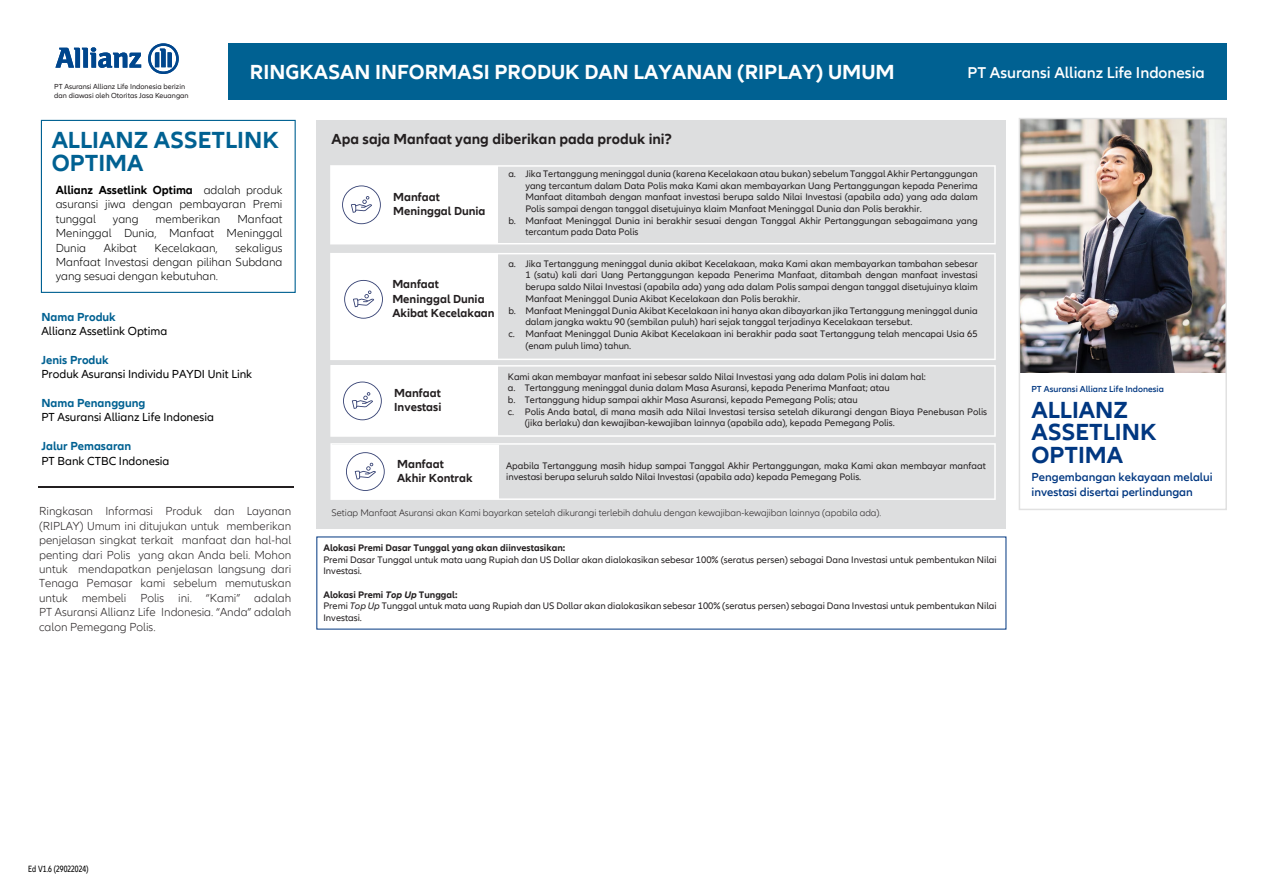
<style>
.page{position:relative;width:1263px;height:893px;background:#fff}
.page>*{position:absolute;margin:0;border:0;box-sizing:border-box;transform-origin:0 0}
.t1{font:700 24px "Allianz Neo";color:#006192}
.t2{font:700 24px/22.5px "Allianz Neo";color:#003781}
.t3{font:700 21px "Allianz Neo";color:#fff}
.t4{font:600 16.2px "Allianz Neo";color:#fff}
.t5{font:700 15px "Allianz Neo";color:#231f20}
.t6{font:300 12px/14.4px "Allianz Neo";color:#231f20;text-align:justify}
.t7{font:300 12px/14.4px "Allianz Neo";color:#000;text-align:justify}
.t8{font:12px "Allianz Neo";color:#000}
.t9{font:700 12px/14.4px "Allianz Neo";color:#231f20}
.t10{font:600 12px/14.4px "Allianz Neo";color:#003781}
.t11{font:700 12px "Allianz Neo";color:#006192}
.t12{font:9.75px/11.7px "Allianz Neo";color:#231f20}
.t13{font:300 9.75px "Allianz Neo";color:#231f20}
.t14{font:700 9.75px "Allianz Neo";color:#231f20}
.t15{font:condensed 9.3px "Allianz Neo";color:#000;scale:.95 1}
.t16{font:600 9px "Allianz Neo";color:#003781}
.t17{font:7.5px/9px "Allianz Neo";color:#231f20}
.s1{font-weight:700}
.s2{font-weight:700;font-style:italic}
.s3{font-style:italic}
</style>
<div class="page">
<div style="left:317px;top:120px;width:689px;height:408px;background:#dddedf"></div>
<div style="left:41px;top:120px;width:255px;height:173px;border:1px solid #006192"></div>
<svg style="left:330px;top:365px;width:666px;height:72px"></svg>
<svg style="left:330px;top:253px;width:666px;height:107px"></svg>
<svg style="left:330px;top:443px;width:666px;height:57px"></svg>
<div style="left:228px;top:43px;width:998px;height:56px;background:#006192"></div>
<svg style="left:55px;top:47px;width:86px;height:21px"></svg>
<svg style="left:148px;top:43px;width:31px;height:31px"></svg>
<svg style="left:330px;top:165px;width:666px;height:79px"></svg>
<svg style="left:342px;top:185px;width:39px;height:39px;background:#e7e9ee"></svg>
<img style="left:38px;top:486px;width:256px;height:2px">
<img style="left:1022px;top:121px;width:202px;height:251px">
<div style="left:1019px;top:118px;width:208px;height:392px;border:2px solid #e1e1e1"></div>
<p class="t17" style="left:54px;top:82px;width:136px">PT Asuransi Allianz Life Indonesia berizin dan diawasi oleh Otoritas Jasa Keuangan</p>
<h2 class="t3" style="left:250px;top:60px;width:646px">RINGKASAN INFORMASI PRODUK DAN LAYANAN (RIPLAY) UMUM</h2>
<h3 class="t4" style="left:967px;top:63px;width:239px">PT Asuransi Allianz Life Indonesia</h3>
<h1 class="t1" style="left:52px;top:126px;width:229px">ALLIANZ ASSETLINK</h1>
<h3 class="t5" style="left:332px;top:131px;width:342px">Apa saja Manfaat yang diberikan pada produk ini?</h3>
<h1 class="t1" style="left:52px;top:149px;width:93px">OPTIMA</h1>
<p class="t12" style="left:508px;top:168px;width:471px">a. Jika Tertanggung meninggal dunia (karena Kecelakaan atau bukan) sebelum Tanggal Akhir Pertanggungan</p>
<p class="t12" style="left:525px;top:180px;width:454px">yang tercantum dalam Data Polis maka Kami akan membayarkan Uang Pertanggungan kepada Penerima</p>
<p class="t12" style="left:525px;top:191px;width:454px">Manfaat ditambah dengan manfaat investasi berupa saldo Nilai Investasi (apabila ada) yang ada dalam</p>
<p class="t12" style="left:525px;top:203px;width:398px">Polis sampai dengan tanggal disetujuinya klaim Manfaat Meninggal Dunia dan Polis berakhir.</p>
<p class="t12" style="left:508px;top:215px;width:471px">b. Manfaat Meninggal Dunia ini berakhir sesuai dengan Tanggal Akhir Pertanggungan sebagaimana yang</p>
<p class="t12" style="left:525px;top:227px;width:115px">tercantum pada Data Polis</p>
<p class="t7" style="left:56px;top:183px;width:228px"><span class="s1">Allianz Assetlink Optima</span> adalah produk asuransi jiwa dengan pembayaran Premi tunggal</p>
<p class="t9" style="left:393px;top:190px;width:94px">Manfaat<br>Meninggal Dunia</p>
<p class="t7" style="left:56px;top:212px;width:228px;text-indent:182px">Manfaat Meninggal Dunia, Manfaat Meninggal Dunia</p>
<p class="t7" style="left:113px;top:212px;width:27px">yang</p>
<p class="t7" style="left:156px;top:212px;width:66px">memberikan</p>
<p class="t7" style="left:56px;top:241px;width:228px;text-indent:180px">sekaligus Manfaat Investasi dengan pilihan Subdana yang sesuai dengan kebutuhan.</p>
<p class="t7" style="left:104px;top:241px;width:34px">Akibat</p>
<p class="t7" style="left:155px;top:241px;width:65px">Kecelakaan,</p>
<p class="t12" style="left:508px;top:258px;width:471px">a. Jika Tertanggung meninggal dunia akibat Kecelakaan, maka Kami akan membayarkan tambahan sebesar</p>
<p class="t12" style="left:525px;top:270px;width:454px">1 (satu) kali dari Uang Pertanggungan kepada Penerima Manfaat, ditambah dengan manfaat investasi</p>
<p class="t12" style="left:525px;top:281px;width:454px">berupa saldo Nilai Investasi (apabila ada) yang ada dalam Polis sampai dengan tanggal disetujuinya klaim</p>
<p class="t12" style="left:525px;top:293px;width:276px">Manfaat Meninggal Dunia Akibat Kecelakaan dan Polis berakhir.</p>
<p class="t12" style="left:508px;top:305px;width:471px">b. Manfaat Meninggal Dunia Akibat Kecelakaan ini hanya akan dibayarkan jika Tertanggung meninggal dunia</p>
<p class="t12" style="left:525px;top:316px;width:389px">dalam jangka waktu 90 (sembilan puluh) hari sejak tanggal terjadinya Kecelakaan tersebut.</p>
<p class="t12" style="left:508px;top:328px;width:471px">c. Manfaat Meninggal Dunia Akibat Kecelakaan ini berakhir pada saat Tertanggung telah mencapai Usia 65</p>
<p class="t12" style="left:525px;top:340px;width:107px">(enam puluh lima) tahun.</p>
<p class="t9" style="left:392px;top:277px;width:104px">Manfaat<br>Meninggal Dunia<br>Akibat Kecelakaan</p>
<p class="t11" style="left:41px;top:310px;width:76px">Nama Produk</p>
<p class="t8" style="left:41px;top:324px;width:127px">Allianz Assetlink Optima</p>
<p class="t11" style="left:41px;top:353px;width:69px">Jenis Produk</p>
<p class="t8" style="left:41px;top:367px;width:212px">Produk Asuransi Individu PAYDI Unit Link</p>
<p class="t11" style="left:41px;top:396px;width:106px">Nama Penanggung</p>
<p class="t8" style="left:41px;top:411px;width:174px">PT Asuransi Allianz Life Indonesia</p>
<p class="t11" style="left:41px;top:439px;width:91px">Jalur Pemasaran</p>
<p class="t8" style="left:41px;top:454px;width:130px">PT Bank CTBC Indonesia</p>
<p class="t12" style="left:508px;top:371px;width:420px">Kami akan membayar manfaat ini sebesar saldo Nilai Investasi yang ada dalam Polis ini dalam hal:</p>
<p class="t12" style="left:508px;top:382px;width:383px">a. Tertanggung meninggal dunia dalam Masa Asuransi, kepada Penerima Manfaat; atau</p>
<p class="t12" style="left:508px;top:394px;width:351px">b. Tertanggung hidup sampai akhir Masa Asuransi, kepada Pemegang Polis; atau</p>
<p class="t12" style="left:508px;top:406px;width:481px">c. Polis Anda batal, di mana masih ada Nilai Investasi tersisa setelah dikurangi dengan Biaya Penebusan Polis</p>
<p class="t12" style="left:525px;top:418px;width:371px">(jika berlaku) dan kewajiban-kewajiban lainnya (apabila ada), kepada Pemegang Polis.</p>
<p class="t9" style="left:394px;top:386px;width:49px">Manfaat<br>Investasi</p>
<p class="t9" style="left:397px;top:457px;width:77px">Manfaat<br>Akhir Kontrak</p>
<p class="t12" style="left:506px;top:460px;width:481px">Apabila Tertanggung masih hidup sampai Tanggal Akhir Pertanggungan, maka Kami akan membayar manfaat investasi berupa seluruh saldo Nilai Investasi (apabila ada) kepada Pemegang Polis.</p>
<p class="t6" style="left:39px;top:504px;width:254px">Ringkasan Informasi Produk dan Layanan (RIPLAY) Umum ini ditujukan untuk memberikan penjelasan singkat terkait manfaat dan hal-hal penting dari Polis yang akan Anda beli. Mohon untuk mendapatkan penjelasan langsung dari Tenaga Pemasar kami sebelum memutuskan untuk membeli Polis ini. “Kami” adalah PT Asuransi Allianz Life Indonesia. “Anda” adalah calon Pemegang Polis.</p>
<p class="t13" style="left:332px;top:508px;width:551px">Setiap Manfaat Asuransi akan Kami bayarkan setelah dikurangi terlebih dahulu dengan kewajiban-kewajiban lainnya (apabila ada).</p>
<p class="t14" style="left:323px;top:542px;width:243px">Alokasi Premi Dasar Tunggal yang akan diinvestasikan:</p>
<p class="t12" style="left:323px;top:554px;width:675px">Premi Dasar Tunggal untuk mata uang Rupiah dan US Dollar akan dialokasikan sebesar 100% (seratus persen) sebagai Dana Investasi untuk pembentukan Nilai<br>Investasi.</p>
<p class="t12" style="left:323px;top:589px;width:675px"><span class="s1">Alokasi Premi</span> <span class="s2">Top Up</span> <span class="s1">Tunggal:<br></span>Premi <span class="s3">Top Up</span> Tunggal untuk mata uang Rupiah dan US Dollar akan dialokasikan sebesar 100% (seratus persen) sebagai Dana Investasi untuk pembentukan Nilai<br>Investasi.</p>
<p class="t16" style="left:1031px;top:384px;width:134px">PT Asuransi Allianz Life Indonesia</p>
<h1 class="t2" style="left:1031px;top:399px;width:127px">ALLIANZ<br>ASSETLINK<br>OPTIMA</h1>
<p class="t10" style="left:1031px;top:470px;width:183px">Pengembangan kekayaan melalui investasi disertai perlindungan</p>
<p class="t15" style="left:28px;top:863px;width:65px">Ed V1.3 (28022023)</p>
<p class="t15" style="left:48px;top:863px;width:18px">6 9</p>
<p class="t15" style="left:82px;top:863px;width:5px">4</p>
<p class="t15" style="left:48px;top:863px;width:26px">5 1010</p>
<p class="t15" style="left:48px;top:863px;width:26px">4 3 3</p>
<p class="t15" style="left:48px;top:863px;width:42px">2 DDMMYY</p>
</div>
